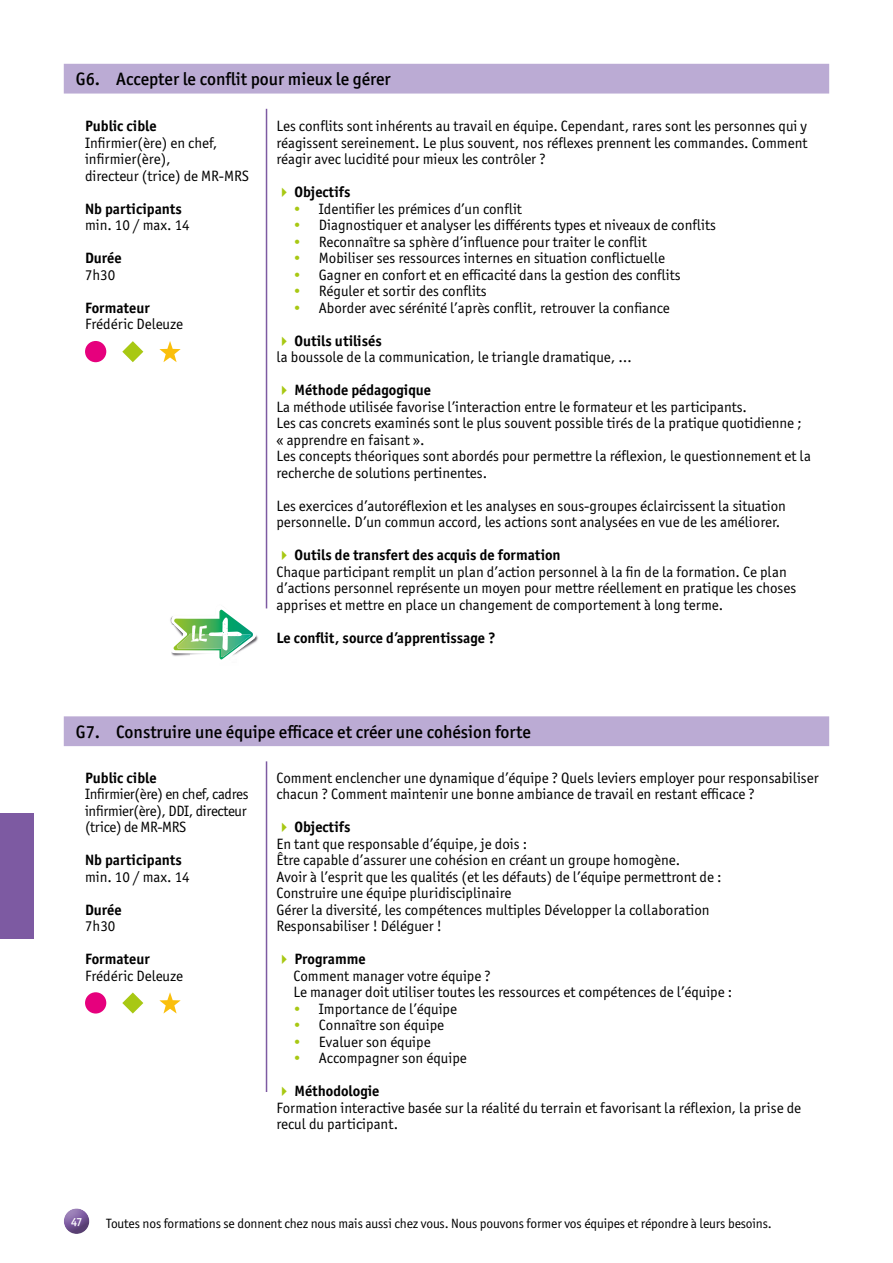
<style>
.page{position:relative;width:893px;height:1263px;background:#fff}
.page>*{position:absolute;margin:0;border:0;box-sizing:border-box;transform-origin:0 0}
.t1{font:500 18px "Officina Sans ITC Pro";color:#000}
.t2{font:15px/16.5px "Officina Sans ITC Pro";color:#000}
.t3{font:700 15px "Officina Sans ITC Pro";color:#000}
.t4{font:15px/16.5px "Officina Sans ITC Pro";letter-spacing:-.02em;color:#000}
.t5{font:13.5px "Officina Sans ITC Pro";letter-spacing:-.01em;color:#000}
.t6{font:500 12px "Officina Sans ITC Pro";color:#fff}
.s1{color:#a8c813}
.s2{font-weight:700}
</style>
<div class="page">
<div style="left:63px;top:1207px;width:28px;height:19px;background:#fff;opacity:.3"></div>
<div style="left:63px;top:1210px;width:28px;height:25px;background:#000;opacity:.3"></div>
<div style="left:0;top:814px;width:34px;height:125px;background:#7d5aa2"></div>
<svg style="left:170px;top:609px;width:87px;height:51px"></svg>
<div style="left:65px;top:65px;width:763px;height:28px;background:#bbabd4"></div>
<div style="left:64px;top:64px;width:765px;height:30px;border:2px solid #bbabd4"></div>
<svg style="left:159px;top:341px;width:22px;height:21px"></svg>
<div style="left:85px;top:341px;width:21px;height:21px;background:#e6007d;border-radius:50%"></div>
<svg style="left:122px;top:341px;width:21px;height:21px"></svg>
<hr style="left:266px;top:109px;width:1px;height:499px;background:#7d5aa2">
<div style="left:65px;top:717px;width:763px;height:28px;background:#bbabd4"></div>
<div style="left:64px;top:716px;width:765px;height:30px;border:2px solid #bbabd4"></div>
<svg style="left:159px;top:992px;width:22px;height:21px"></svg>
<div style="left:85px;top:992px;width:21px;height:21px;background:#e6007d;border-radius:50%"></div>
<svg style="left:122px;top:992px;width:21px;height:21px"></svg>
<hr style="left:266px;top:761px;width:1px;height:331px;background:#7d5aa2">
<p class="t1" style="left:76px;top:68px;width:316px">G6. Accepter le conflit pour mieux le gérer</p>
<p class="t2" style="left:276px;top:118px;width:533px;text-align:justify">Les conflits sont inhérents au travail en équipe. Cependant, rares sont les personnes qui y réagissent sereinement. Le plus souvent, nos réflexes prennent les commandes. Comment réagir avec lucidité pour mieux les contrôler ?</p>
<p class="t3" style="left:276px;top:183px;width:76px"><span class="s1">✔</span> Objectifs</p>
<p class="t2" style="left:293px;top:200px;width:230px"><span class="s1">•</span> Identifier les prémices d’un conflit</p>
<p class="t2" style="left:293px;top:217px;width:424px"><span class="s1">•</span> Diagnostiquer et analyser les différents types et niveaux de conflits</p>
<p class="t2" style="left:293px;top:233px;width:355px"><span class="s1">•</span> Reconnaître sa sphère d’influence pour traiter le conflit</p>
<p class="t2" style="left:293px;top:250px;width:373px"><span class="s1">•</span> Mobiliser ses ressources internes en situation conflictuelle</p>
<p class="t2" style="left:293px;top:266px;width:389px"><span class="s1">•</span> Gagner en confort et en efficacité dans la gestion des conflits</p>
<p class="t2" style="left:293px;top:283px;width:195px"><span class="s1">•</span> Réguler et sortir des conflits</p>
<p class="t2" style="left:293px;top:299px;width:378px"><span class="s1">•</span> Aborder avec sérénité l’après conflit, retrouver la confiance</p>
<p class="t2" style="left:276px;top:332px;width:357px"><span class="s1">✔</span> <span class="s2">Outils utilisés<br></span>la boussole de la communication, le triangle dramatique, …</p>
<p class="t2" style="left:276px;top:382px;width:536px"><span class="s1">✔</span> <span class="s2">Méthode pédagogique<br></span>La méthode utilisée favorise l’interaction entre le formateur et les participants.<br>Les cas concrets examinés sont le plus souvent possible tirés de la pratique quotidienne ; « apprendre en faisant ».<br>Les concepts théoriques sont abordés pour permettre la réflexion, le questionnement et la recherche de solutions pertinentes.</p>
<p class="t2" style="left:276px;top:497px;width:511px">Les exercices d’autoréflexion et les analyses en sous-groupes éclaircissent la situation personnelle. D’un commun accord, les actions sont analysées en vue de les améliorer.</p>
<p class="t2" style="left:276px;top:547px;width:521px"><span class="s1">✔</span> <span class="s2">Outils de transfert des acquis de formation<br></span>Chaque participant remplit un plan d’action personnel à la fin de la formation. Ce plan d’actions personnel représente un moyen pour mettre réellement en pratique les choses apprises et mettre en place un changement de comportement à long terme.</p>
<p class="t3" style="left:276px;top:628px;width:221px">Le conflit, source d’apprentissage ?</p>
<p class="t3" style="left:85px;top:117px;width:73px">Public cible</p>
<p class="t2" style="left:85px;top:134px;width:166px">Infirmier(ère) en chef, infirmier(ère),<br>directeur (trice) de MR-MRS</p>
<p class="t3" style="left:85px;top:199px;width:98px">Nb participants</p>
<p class="t2" style="left:85px;top:217px;width:106px">min. 10 / max. 14</p>
<p class="t3" style="left:85px;top:249px;width:38px">Durée</p>
<p class="t2" style="left:85px;top:266px;width:32px">7h30</p>
<p class="t3" style="left:85px;top:298px;width:66px">Formateur</p>
<p class="t2" style="left:85px;top:316px;width:100px">Frédéric Deleuze</p>
<p class="t1" style="left:76px;top:721px;width:457px">G7. Construire une équipe efficace et créer une cohésion forte</p>
<p class="t2" style="left:276px;top:769px;width:544px">Comment enclencher une dynamique d’équipe ? Quels leviers employer pour responsabiliser chacun ? Comment maintenir une bonne ambiance de travail en restant efficace ?</p>
<p class="t2" style="left:276px;top:819px;width:447px"><span class="s1">✔</span> <span class="s2">Objectifs<br></span>En tant que responsable d’équipe, je dois :<br>Être capable d’assurer une cohésion en créant un groupe homogène.<br>Avoir à l’esprit que les qualités (et les défauts) de l’équipe permettront de :<br>Construire une équipe pluridisciplinaire<br>Gérer la diversité, les compétences multiples Développer la collaboration Responsabiliser ! Déléguer !</p>
<p class="t2" style="left:293px;top:951px;width:440px;text-indent:-17px"><span class="s1">✔</span> <span class="s2">Programme<br></span>Comment manager votre équipe ?<br>Le manager doit utiliser toutes les ressources et compétences de l’équipe :</p>
<p class="t2" style="left:293px;top:1000px;width:165px"><span class="s1">•</span> Importance de l’équipe</p>
<p class="t2" style="left:293px;top:1017px;width:152px"><span class="s1">•</span> Connaître son équipe</p>
<p class="t2" style="left:293px;top:1033px;width:139px"><span class="s1">•</span> Evaluer son équipe</p>
<p class="t2" style="left:293px;top:1050px;width:175px"><span class="s1">•</span> Accompagner son équipe</p>
<p class="t2" style="left:276px;top:1083px;width:526px"><span class="s1">✔</span> <span class="s2">Méthodologie<br></span>Formation interactive basée sur la réalité du terrain et favorisant la réflexion, la prise de recul du participant.</p>
<p class="t3" style="left:85px;top:768px;width:73px">Public cible</p>
<p class="t4" style="left:85px;top:786px;width:165px">Infirmier(ère) en chef, cadres infirmier(ère), DDI, directeur (trice) de MR-MRS</p>
<p class="t3" style="left:85px;top:851px;width:98px">Nb participants</p>
<p class="t2" style="left:85px;top:868px;width:106px">min. 10 / max. 14</p>
<p class="t3" style="left:85px;top:900px;width:38px">Durée</p>
<p class="t2" style="left:85px;top:918px;width:32px">7h30</p>
<p class="t3" style="left:85px;top:950px;width:66px">Formateur</p>
<p class="t2" style="left:85px;top:967px;width:100px">Frédéric Deleuze</p>
<p class="t6" style="left:71px;top:1214px;width:13px">47</p>
<p class="t5" style="left:106px;top:1216px;width:667px">Toutes nos formations se donnent chez nous mais aussi chez vous. Nous pouvons former vos équipes et répondre à leurs besoins.</p>
</div>
